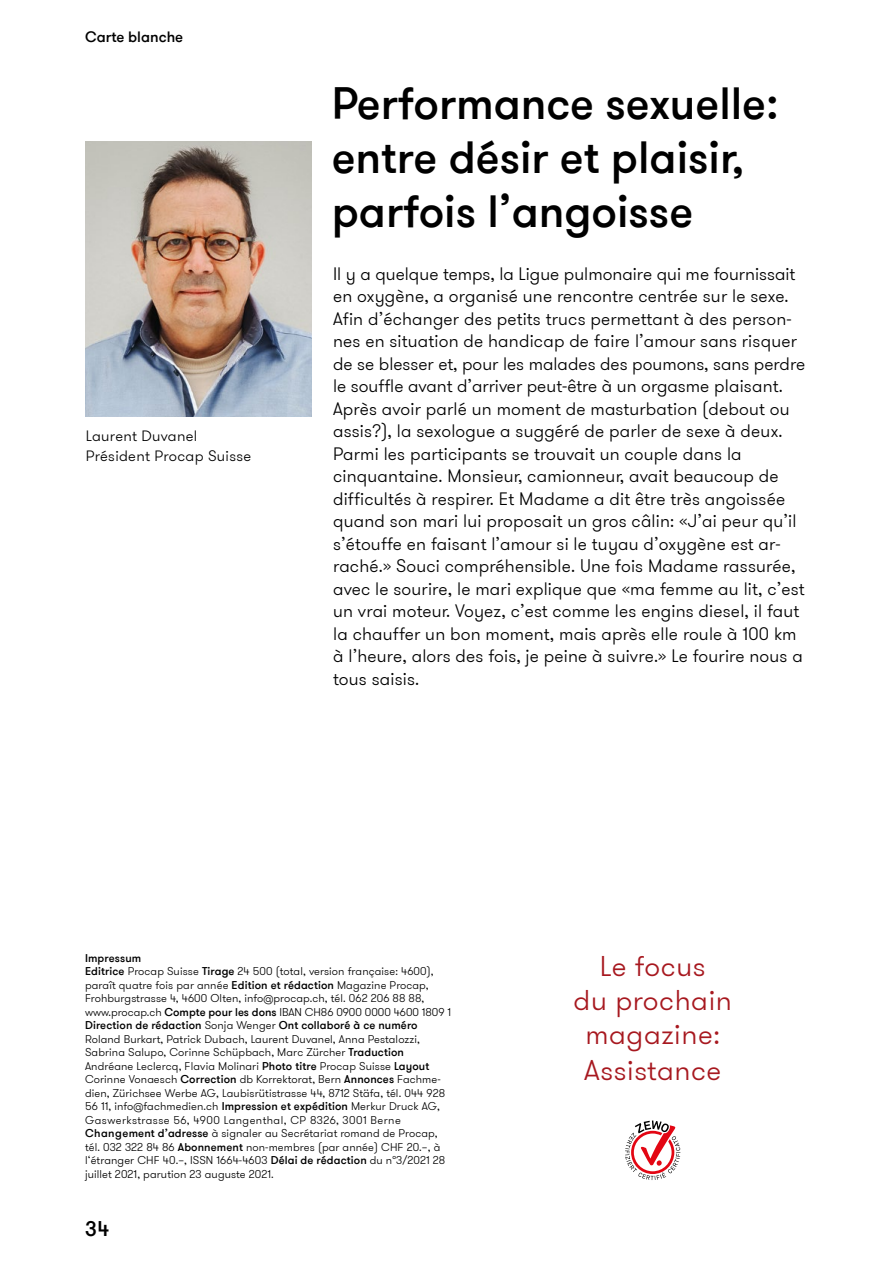
<style>
.page{position:relative;width:893px;height:1263px;background:#fff}
.page>*{position:absolute;margin:0;border:0;box-sizing:border-box;transform-origin:0 0}
.Titel_30_30_Walsheim{font:500 45px/54px "GT Walsheim Pro";color:#000}
.Im_naechsten_Heft_de{font:300 28.5px/34.8px "GT Walsheim Pro";letter-spacing:.02em;color:#a7181f;text-align:center}
.t1{font:500 21px "GT Walsheim Pro";color:#000}
.Fliesstext_Kolumne_W{font:300 18px/22.5px "GT Walsheim Pro";letter-spacing:.01em;color:#000}
.Kolumne_Nick_Joyce_W{font:300 15px "GT Walsheim Pro";letter-spacing:.02em;color:#000}
.Rubrik_rechts_de{font:500 15px "GT Walsheim Pro";color:#000}
.Impressum_Walsheim_7{font:300 11.25px/13.5px "GT Walsheim Pro";letter-spacing:.01em;color:#000}
.s1{font-weight:500}
</style>
<div class="page">
<svg style="left:625px;top:1120px;width:55px;height:60px"></svg>
<img style="left:85px;top:141px;width:227px;height:276px">
<p class="Rubrik_rechts_de" style="left:85px;top:27px;width:100px">Carte blanche</p>
<p class="Kolumne_Nick_Joyce_W" style="left:86px;top:426px;width:113px">Laurent Duvanel</p>
<p class="Kolumne_Nick_Joyce_W" style="left:86px;top:446px;width:167px">Président Procap Suisse</p>
<p class="Titel_30_30_Walsheim" style="left:332px;top:77px;width:449px">Performance sexuelle: entre désir et plaisir, parfois l’angoisse</p>
<p class="Fliesstext_Kolumne_W" style="left:333px;top:263px;width:474px">Il y a quelque temps, la Ligue pulmonaire qui me fournissait en oxygène, a organisé une rencontre centrée sur le sexe.<br>Afin d’échanger des petits trucs permettant à des person&shy;nes en situation de handicap de faire l’amour sans risquer de se blesser et, pour les malades des poumons, sans perdre le souffle avant d’arriver peut-être à un orgasme plaisant.<br>Après avoir parlé un moment de masturbation (debout ou assis?), la sexologue a suggéré de parler de sexe à deux.</p>
<p class="Fliesstext_Kolumne_W" style="left:333px;top:443px;width:473px">Parmi les participants se trouvait un couple dans la cinquantaine. Monsieur, camionneur, avait beaucoup de difficultés à respirer. Et Madame a dit être très angoissée quand son mari lui proposait un gros câlin: «J’ai peur qu’il s’étouffe en faisant l’amour si le tuyau d’oxygène est ar&shy;raché.» Souci compréhensible. Une fois Madame rassurée, avec le sourire, le mari explique que «ma femme au lit, c’est un vrai moteur. Voyez, c’est comme les engins diesel, il faut la chauffer un bon moment, mais après elle roule à 100 km à l’heure, alors des fois, je peine à suivre.» Le fourire nous a tous saisis.</p>
<p class="Impressum_Walsheim_7" style="left:85px;top:951px;width:350px"><span class="s1">Impressum<br>Editrice</span> Procap Suisse <span class="s1">Tirage</span> 24 500 (total, version française: 4600),</p>
<p class="Impressum_Walsheim_7" style="left:85px;top:978px;width:345px">paraît quatre fois par année <span class="s1">Edition et rédaction</span> Magazine Procap,</p>
<p class="Impressum_Walsheim_7" style="left:85px;top:992px;width:368px">Frohburgstrasse 4, 4600 Olten, info@procap.ch, tél. 062 206 88 88, www.procap.ch <span class="s1">Compte pour les dons</span> IBAN CH86 0900 0000 4600 1809 1<br><span class="s1">Direction de rédaction</span> Sonja Wenger <span class="s1">Ont collaboré à ce numéro </span>Roland Burkart, Patrick Dubach, Laurent Duvanel, Anna Pestalozzi, Sabrina Salupo, Corinne Schüpbach, Marc Zürcher <span class="s1">Traduction </span>Andréane Leclercq, Flavia Molinari <span class="s1">Photo titre</span> Procap Suisse <span class="s1">Layout </span>Corinne Vonaesch <span class="s1">Correction</span> db Korrektorat, Bern <span class="s1">Annonces</span> Fachme&shy;dien, Zürichsee Werbe AG, Laubisrütistrasse 44, 8712 Stäfa, tél. 044 928<br>56 11, info@fachmedien.ch <span class="s1">Impression et expédition</span> Merkur Druck AG, Gaswerkstrasse 56, 4900 Langenthal, CP 8326, 3001 Berne <span class="s1">Changement d’adresse</span> à signaler au Secrétariat romand de Procap, tél. 032 322 84 86 <span class="s1">Abonnement</span> non-membres (par année) CHF 20.–, à l‘étranger CHF 40.–, ISSN 1664-4603 <span class="s1">Délai de rédaction</span> du n°3/2021 28 juillet 2021, parution 23 auguste 2021.</p>
<h3 class="t1" style="left:85px;top:1216px;width:26px">34</h3>
<p class="Im_naechsten_Heft_de" style="left:574px;top:949px;width:160px">Le focus<br>du prochain magazine:<br>Assistance</p>
</div>
